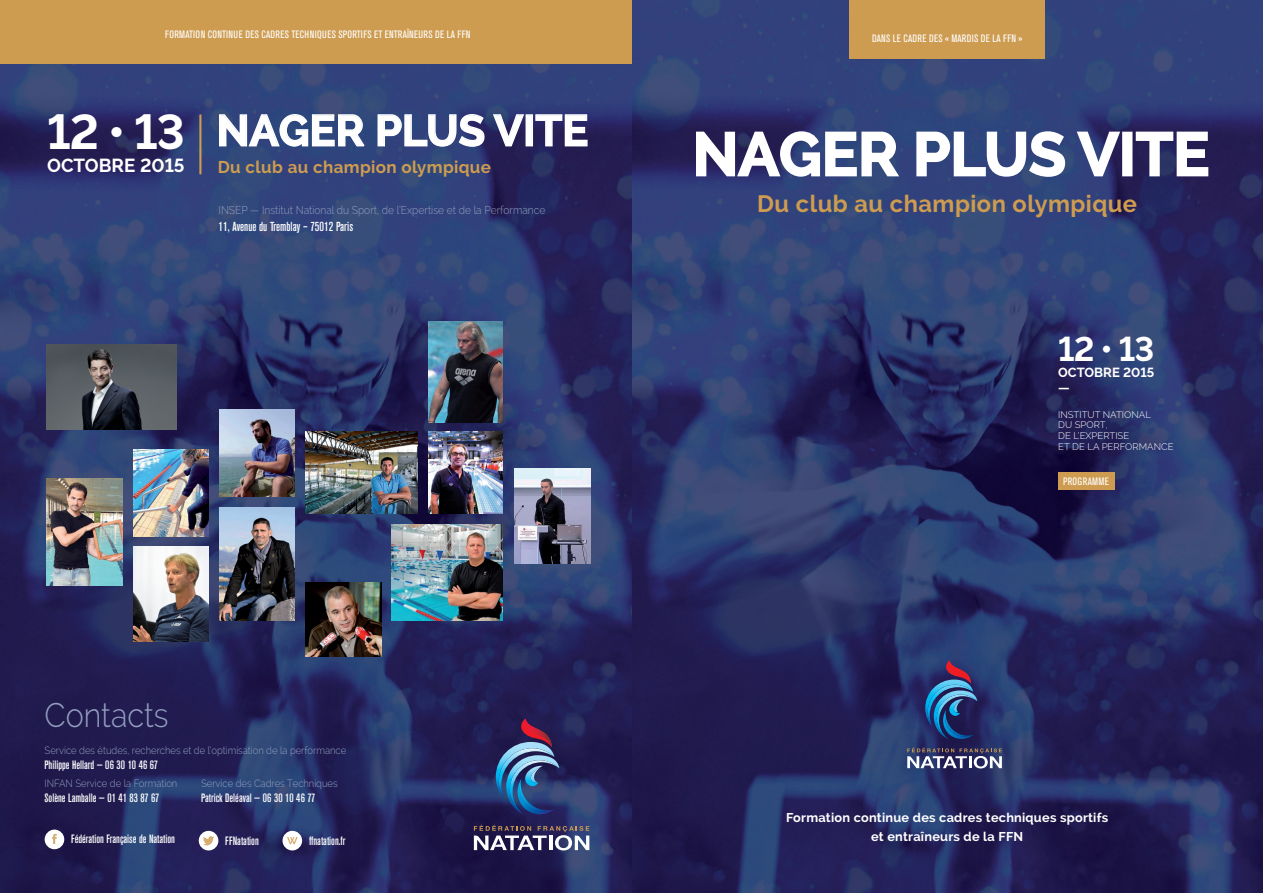
<style>
.page{position:relative;width:1263px;height:893px;background:#fff}
.page>*{position:absolute;margin:0;border:0;box-sizing:border-box;transform-origin:0 0}
.t1{font:700 60.15px "Raleway";color:#fff}
.t2{font:700 48.45px "Raleway";color:#fff}
.t3{font:700 43.2px "Raleway";color:#fff}
.t4{font:300 33.9px "Raleway";color:#939fbf;scale:.9 1}
.t5{font:700 33.9px "Raleway";color:#fff}
.t6{font:700 23.7px "Raleway";letter-spacing:.02em;color:#ce9c50}
.t7{font:700 18.75px "Raleway";color:#fff}
.t8{font:700 16.95px "Raleway";letter-spacing:.02em;color:#ce9c50}
.t9{font:700 13.2px "Raleway";color:#fff}
.t10{font:500 condensed 13.05px "Akzidenz Grotesk BE";color:#fff}
.t11{font:700 12.75px/19px "Raleway";letter-spacing:.02em;color:#fff;text-align:center}
.t12{font:700 12.45px "Raleway";color:#fff}
.t13{font:500 condensed 12px "Akzidenz Grotesk BE";color:#fff}
.t14{font:300 11.4px "Raleway";color:#939fbf;scale:.9 1}
.t15{font:condensed 10.65px "Akzidenz Grotesk BE";letter-spacing:.02em;color:#fff}
.t16{font:300 10.5px "Raleway";color:#939fbf;scale:.9 1}
.t17{font:300 9.6px/10.6px "Raleway";color:#fff}
</style>
<div class="page">
<img style="left:0;top:0;width:1263px;height:893px">
<svg style="left:695px;top:130px;width:206px;height:48px;background:#5d638d"></svg>
<svg style="left:915px;top:130px;width:151px;height:48px;background:#5b6b97"></svg>
<svg style="left:1075px;top:130px;width:47px;height:47px;background:#4f5686"></svg>
<div style="left:1122px;top:132px;width:10px;height:44px;border:2px solid #fff"></div>
<svg style="left:1135px;top:131px;width:74px;height:46px;background:#56547d"></svg>
<svg style="left:907px;top:747px;width:95px;height:21px"></svg>
<svg style="left:924px;top:660px;width:53px;height:79px;background:#324c7f"></svg>
<div style="left:849px;top:0;width:196px;height:59px;background:#ce9c50"></div>
<div style="left:1058px;top:472px;width:56px;height:17px;background:#ce9c50"></div>
<svg style="left:218px;top:113px;width:148px;height:35px;background:#5e709a"></svg>
<svg style="left:377px;top:113px;width:108px;height:35px;background:#5a6695"></svg>
<svg style="left:492px;top:113px;width:33px;height:34px"></svg>
<div style="left:526px;top:114px;width:7px;height:32px;border:1px solid #fff"></div>
<svg style="left:535px;top:113px;width:53px;height:34px;background:#575482"></svg>
<div style="left:0;top:0;width:631px;height:64px;background:#ce9c50"></div>
<svg style="left:474px;top:825px;width:115px;height:25px"></svg>
<svg style="left:494px;top:719px;width:65px;height:96px;background:#3e4f7e"></svg>
<hr style="left:199px;top:114px;width:2px;height:60px;background:#ce9c50">
<div style="left:199px;top:831px;width:19px;height:19px;background:#fff;border-radius:50%"></div>
<svg style="left:203px;top:836px;width:11px;height:9px"></svg>
<div style="left:45px;top:830px;width:19px;height:19px;background:#fff;border-radius:50%"></div>
<svg style="left:52px;top:834px;width:5px;height:10px"></svg>
<div style="left:282px;top:831px;width:20px;height:19px;background:#fff;border-radius:50%"></div>
<svg style="left:287px;top:837px;width:11px;height:7px"></svg>
<img style="left:46px;top:478px;width:77px;height:108px">
<img style="left:219px;top:507px;width:76px;height:113px">
<img style="left:133px;top:450px;width:76px;height:86px">
<img style="left:306px;top:583px;width:75px;height:74px">
<img style="left:514px;top:468px;width:76px;height:96px">
<img style="left:133px;top:547px;width:76px;height:94px">
<img style="left:429px;top:431px;width:74px;height:82px">
<img style="left:219px;top:409px;width:76px;height:88px">
<img style="left:306px;top:431px;width:111px;height:83px">
<img style="left:429px;top:321px;width:74px;height:101px">
<img style="left:392px;top:525px;width:111px;height:95px">
<img style="left:46px;top:345px;width:130px;height:85px">
<p class="t15" style="left:165px;top:28px;width:306px">FORMATION CONTINUE DES CADRES TECHNIQUES SPORTIFS ET ENTRAÎNEURS DE LA FFN</p>
<h2 class="t2" style="left:47px;top:104px;width:139px">12 • 13</h2>
<h3 class="t7" style="left:47px;top:155px;width:139px">octobre 2015</h3>
<h3 class="t3" style="left:217px;top:106px;width:373px">Nager plus vite</h3>
<h3 class="t8" style="left:218px;top:157px;width:275px">Du club au champion olympique</h3>
<p class="t14" style="left:219px;top:204px;width:11px">INSEP</p>
<p class="t14" style="left:250px;top:204px;width:329px">— Institut N ational du Sport, de l’Expertise et de la Performance</p>
<p class="t10" style="left:219px;top:219px;width:136px">11, Avenue du Tremblay – 75012 Paris</p>
<h3 class="t4" style="left:45px;top:695px;width:139px">Contacts</h3>
<p class="t16" style="left:45px;top:745px;width:337px">Service des études, recherches et de l’optimisation de la performance</p>
<p class="t13" style="left:45px;top:759px;width:115px">Philippe Hellard — 06 30 10 46 67</p>
<p class="t16" style="left:45px;top:778px;width:11px">INFAN</p>
<p class="t16" style="left:75px;top:778px;width:115px">Service de la Formation</p>
<p class="t13" style="left:45px;top:792px;width:116px">Solène Lamballe — 01 41 83 87 67</p>
<p class="t16" style="left:201px;top:777px;width:153px">Service des Cadres Techniques</p>
<p class="t13" style="left:201px;top:792px;width:116px">Patrick Deléaval — 06 30 10 46 77</p>
<p class="t13" style="left:71px;top:832px;width:105px">Fédération Française de Natation</p>
<p class="t13" style="left:225px;top:834px;width:35px">FFNatation</p>
<p class="t13" style="left:309px;top:834px;width:38px">ffnatation.fr</p>
<p class="t15" style="left:872px;top:32px;width:152px">DANS LE CADRE DES « MARDIS DE LA FFN »</p>
<h1 class="t1" style="left:692px;top:120px;width:518px">Nager plus vite</h1>
<h3 class="t6" style="left:757px;top:190px;width:381px">Du club au champion olympique</h3>
<h3 class="t5" style="left:1058px;top:329px;width:98px">12 • 13</h3>
<p class="t9" style="left:1058px;top:365px;width:98px">octobre 2015</p>
<p class="t12" style="left:1058px;top:381px;width:13px">—</p>
<p class="t17" style="left:1058px;top:409px;width:117px">Institut National<br>du Sport,<br>de l’Expertise<br>et de la Performance</p>
<p class="t15" style="left:1063px;top:475px;width:48px">PROGRAMM E</p>
<p class="t11" style="left:786px;top:808px;width:324px">Formation continue des cadres techniques sportifs et entraîneurs de la FFN</p>
</div>
